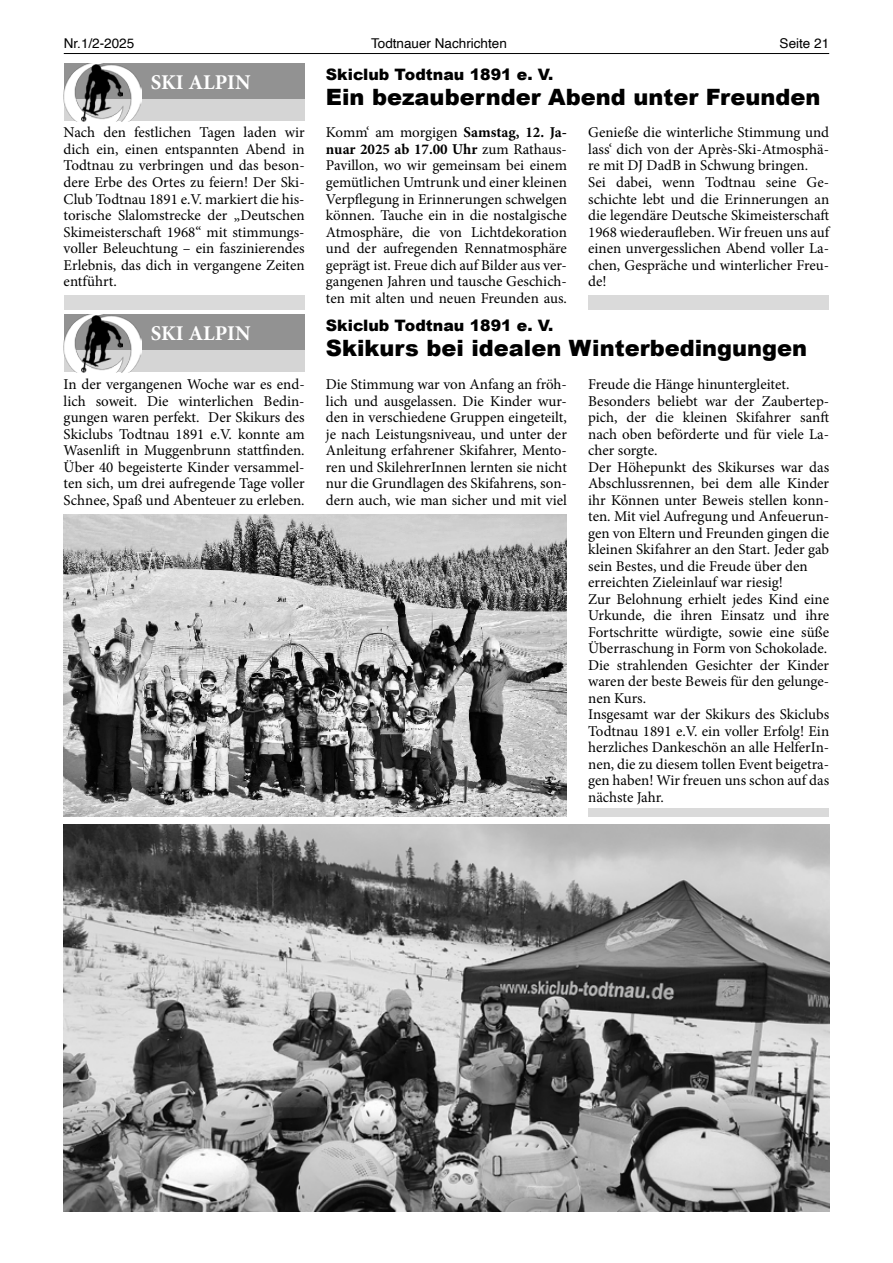
<style>
.page{position:relative;width:893px;height:1263px;background:#fff}
.page>*{position:absolute;margin:0;border:0;box-sizing:border-box;transform-origin:0 0}
.t1{font:900 22.5px "Arial";color:#000}
.t2{font:700 21px "Minion Pro";color:#fff}
.t3{font:900 15.75px "Arial";color:#000}
.t4{font:15px/16.5px "Minion Pro";color:#000;text-align:justify}
.t5{font:13.5px "Helvetica";color:#000}
.s1{font-weight:700}
</style>
<div class="page">
<hr style="left:64px;top:53px;width:765px;height:1px;background:#000">
<div style="left:64px;top:64px;width:241px;height:57px;background:#d5d5d5"></div>
<div style="left:64px;top:64px;width:241px;height:35px;background:#929292"></div>
<img style="left:64px;top:66px;width:77px;height:55px">
<img style="left:81px;top:64px;width:41px;height:57px">
<div style="left:64px;top:295px;width:241px;height:14px;background:#dadada"></div>
<div style="left:588px;top:295px;width:241px;height:14px;background:#dadada"></div>
<div style="left:64px;top:315px;width:241px;height:57px;background:#d5d5d5"></div>
<div style="left:64px;top:315px;width:241px;height:35px;background:#929292"></div>
<img style="left:64px;top:317px;width:77px;height:55px">
<img style="left:81px;top:315px;width:41px;height:57px">
<img style="left:64px;top:514px;width:503px;height:302px">
<img style="left:64px;top:825px;width:765px;height:387px">
<div style="left:588px;top:808px;width:241px;height:8px;background:#dadada"></div>
<p class="t5" style="left:64px;top:33px;width:72px">Nr.1/2-2025</p>
<p class="t5" style="left:371px;top:33px;width:137px">Todtnauer Nachrichten</p>
<p class="t5" style="left:780px;top:33px;width:51px">Seite 21</p>
<p class="t3" style="left:326px;top:63px;width:229px">Skiclub Todtnau 1891 e. V.</p>
<h1 class="t1" style="left:326px;top:81px;width:496px">Ein bezaubernder Abend unter Freunden</h1>
<h2 class="t2" style="left:151px;top:67px;width:101px">SKI ALPIN</h2>
<p class="t4" style="left:64px;top:125px;width:243px">Nach den festlichen Tagen laden wir dich ein, einen entspannten Abend in Todtnau zu verbringen und das beson&shy;dere Erbe des Ortes zu feiern! Der Ski-Club Todtnau 1891 e.V. markiert die his&shy;torische Slalomstrecke der „Deutschen Skimeisterschaft 1968“ mit stimmungs&shy;voller Beleuchtung – ein faszinierendes Erlebnis, das dich in vergangene Zeiten entführt.</p>
<p class="t4" style="left:326px;top:125px;width:243px">Komm‘ am morgigen <span class="s1">Samstag, 12. Ja&shy;nuar 2025 ab 17.00 Uhr</span> zum Rathaus-Pavillon, wo wir gemeinsam bei einem gemütlichen Umtrunk und einer kleinen Verpflegung in Erinnerungen schwelgen können. Tauche ein in die nostalgische Atmosphäre, die von Lichtdekoration und der aufregenden Rennatmosphäre geprägt ist. Freue dich auf Bilder aus ver&shy;gangenen Jahren und tausche Geschich&shy;ten mit alten und neuen Freunden aus.</p>
<p class="t4" style="left:588px;top:125px;width:243px;text-align:left">Genieße die winterliche Stimmung und lass‘ dich von der Après-Ski-Atmosphä&shy;re mit DJ DadB in Schwung bringen.<br>Sei dabei, wenn Todtnau seine Ge&shy;schichte lebt und die Erinnerungen an die legendäre Deutsche Skimeisterschaft 1968 wiederaufleben. Wir freuen uns auf einen unvergesslichen Abend voller La&shy;chen, Gespräche und winterlicher Freu&shy;de!</p>
<p class="t3" style="left:326px;top:314px;width:229px">Skiclub Todtnau 1891 e. V.</p>
<h1 class="t1" style="left:326px;top:332px;width:483px">Skikurs bei idealen Winterbedingungen</h1>
<h2 class="t2" style="left:151px;top:318px;width:101px">SKI ALPIN</h2>
<p class="t4" style="left:64px;top:376px;width:243px">In der vergangenen Woche war es end&shy;lich soweit. Die winterlichen Bedin&shy;gungen waren perfekt. Der Skikurs des Skiclubs Todtnau 1891 e.V. konnte am Wasenlift in Muggenbrunn stattfinden.<br>Über 40 begeisterte Kinder versammel&shy;ten sich, um drei aufregende Tage voller Schnee, Spaß und Abenteuer zu erleben.</p>
<p class="t4" style="left:326px;top:376px;width:243px">Die Stimmung war von Anfang an fröh&shy;lich und ausgelassen. Die Kinder wur&shy;den in verschiedene Gruppen eingeteilt, je nach Leistungsniveau, und unter der Anleitung erfahrener Skifahrer, Mento&shy;ren und SkilehrerInnen lernten sie nicht nur die Grundlagen des Skifahrens, son&shy;dern auch, wie man sicher und mit viel</p>
<p class="t4" style="left:588px;top:376px;width:243px;text-align:left">Freude die Hänge hinuntergleitet.<br>Besonders beliebt war der Zaubertep&shy;pich, der die kleinen Skifahrer sanft nach oben beförderte und für viele La&shy;cher sorgte.<br>Der Höhepunkt des Skikurses war das Abschlussrennen, bei dem alle Kinder ihr Können unter Beweis stellen konn&shy;ten. Mit viel Aufregung und Anfeuerun&shy;gen von Eltern und Freunden gingen die kleinen Skifahrer an den Start. Jeder gab sein Bestes, und die Freude über den erreichten Zieleinlauf war riesig!<br>Zur Belohnung erhielt jedes Kind eine Urkunde, die ihren Einsatz und ihre Fortschritte würdigte, sowie eine süße Überraschung in Form von Schokolade.<br>Die strahlenden Gesichter der Kinder waren der beste Beweis für den gelunge&shy;nen Kurs.<br>Insgesamt war der Skikurs des Skiclubs Todtnau 1891 e.V. ein voller Erfolg! Ein herzliches Dankeschön an alle HelferIn&shy;nen, die zu diesem tollen Event beigetra&shy;gen haben! Wir freuen uns schon auf das nächste Jahr.</p>
</div>
